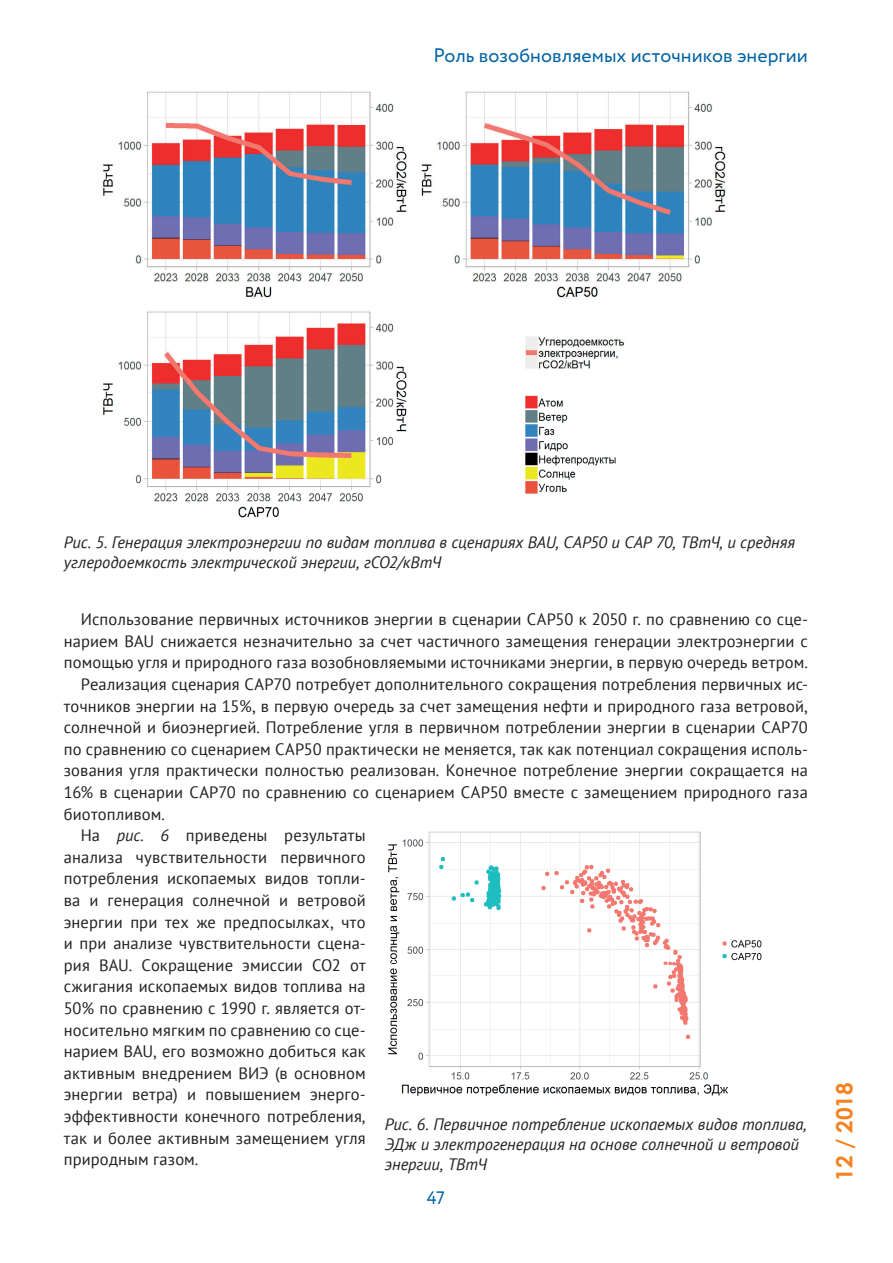
<style>
.page{position:relative;width:893px;height:1263px;background:#fff}
.page>*{position:absolute;margin:0;border:0;box-sizing:border-box;transform-origin:0 0}
.t1{font:700 22.5px "Century Gothic";color:#f58220}
.t2{font:19.5px "Circe";color:#0163a3}
.t3{font:18px "Circe";color:#0163a3}
.t4{font:16.5px "PT Sans";letter-spacing:.01em;color:#231f20}
.t5{font:italic 16.5px/19.8px "PT Sans";letter-spacing:-.005em;color:#231f20}
.s1{font-style:italic}
</style>
<div class="page">
<img style="left:102px;top:91px;width:624px;height:427px">
<img style="left:388px;top:831px;width:374px;height:265px">
<p class="t2" style="left:433px;top:43px;width:376px">Роль возобновляемых источников энергии</p>
<p class="t5" style="left:64px;top:532px;width:733px">Рис. 5. Генерация электроэнергии по видам топлива в сценариях BAU, CAP50 и CAP 70, ТВтЧ, и средняя углеродоемкость электрической энергии, гСО2/кВтЧ</p>
<p class="t4" style="left:81px;top:609px;width:729px">Использование первичных источников энергии в сценарии CAP50 к 2050 г. по сравнению со сце-</p>
<p class="t4" style="left:64px;top:630px;width:746px">нарием BAU снижается незначительно за счет частичного замещения генерации электроэнергии с</p>
<p class="t4" style="left:64px;top:652px;width:746px">помощью угля и природного газа возобновляемыми источниками энергии, в первую очередь ветром.</p>
<p class="t4" style="left:81px;top:673px;width:729px">Реализация сценария CAP70 потребует дополнительного сокращения потребления первичных ис-</p>
<p class="t4" style="left:64px;top:695px;width:746px">точников энергии на 15%, в первую очередь за счет замещения нефти и природного газа ветровой,</p>
<p class="t4" style="left:64px;top:717px;width:746px">солнечной и биоэнергией. Потребление угля в первичном потреблении энергии в сценарии CAP70</p>
<p class="t4" style="left:64px;top:738px;width:746px">по сравнению со сценарием CAP50 практически не меняется, так как потенциал сокращения исполь-</p>
<p class="t4" style="left:64px;top:760px;width:746px">зования угля практически полностью реализован. Конечное потребление энергии сокращается на</p>
<p class="t4" style="left:64px;top:781px;width:746px">16% в сценарии CAP70 по сравнению со сценарием CAP50 вместе с замещением природного газа</p>
<p class="t4" style="left:64px;top:803px;width:103px">биотопливом.</p>
<p class="t4" style="left:81px;top:825px;width:286px">На <span class="s1">рис. 6</span> приведены результаты</p>
<p class="t4" style="left:64px;top:846px;width:303px">анализа чувствительности первичного</p>
<p class="t4" style="left:64px;top:868px;width:303px">потребления ископаемых видов топли-</p>
<p class="t4" style="left:64px;top:889px;width:303px">ва и генерация солнечной и ветровой</p>
<p class="t4" style="left:64px;top:911px;width:303px">энергии при тех же предпосылках, что</p>
<p class="t4" style="left:64px;top:933px;width:303px">и при анализе чувствительности сцена-</p>
<p class="t4" style="left:64px;top:954px;width:303px">рия BAU. Сокращение эмиссии СО2 от</p>
<p class="t4" style="left:64px;top:976px;width:303px">сжигания ископаемых видов топлива на</p>
<p class="t4" style="left:64px;top:997px;width:303px">50% по сравнению с 1990 г. является от-</p>
<p class="t4" style="left:64px;top:1019px;width:303px">носительно мягким по сравнению со сце-</p>
<p class="t4" style="left:64px;top:1041px;width:303px">нарием BAU, его возможно добиться как</p>
<p class="t4" style="left:64px;top:1062px;width:303px">активным внедрением ВИЭ (в основном</p>
<p class="t4" style="left:64px;top:1084px;width:303px">энергии ветра) и повышением энерго-</p>
<p class="t4" style="left:64px;top:1105px;width:303px">эффективности конечного потребления,</p>
<p class="t4" style="left:64px;top:1127px;width:303px">так и более активным замещением угля</p>
<p class="t4" style="left:64px;top:1149px;width:136px">природным газом.</p>
<p class="t5" style="left:385px;top:1114px;width:423px">Рис. 6. Первичное потребление ископаемых видов топлива,<br>ЭДж и электрогенерация на основе солнечной и ветровой энергии, ТВтЧ</p>
<p class="t3" style="left:427px;top:1186px;width:19px">47</p>
<h1 class="t1" style="left:827px;top:1181px;width:100px;rotate:-90deg">12 / 2018</h1>
</div>
